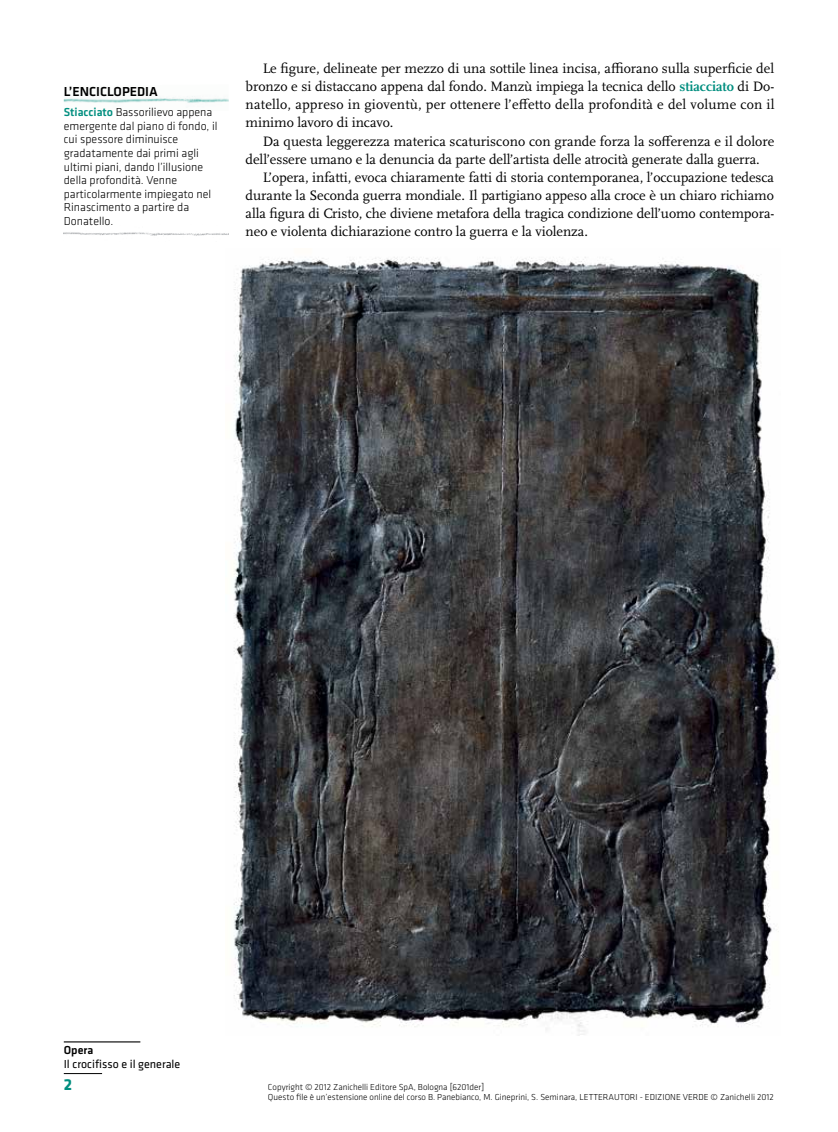
<style>
.page{position:relative;width:838px;height:1132px;background:#fff}
.page>*{position:absolute;margin:0;border:0;box-sizing:border-box;transform-origin:0 0}
.t1{font:700 16.5px "Klavika";color:#008e7f}
.t2{font:14.25px/18px "Scala OT";letter-spacing:-.005em;color:#000;text-align:justify}
.t3{font:500 13.5px "Klavika";color:#000}
.t4{font:300 12px/13.5px "Klavika";color:#000}
.t5{font:12px "Klavika";color:#000}
.t6{font:500 12px "Klavika";color:#000}
.t7{font:300 9px/10.5px "Klavika";color:#000}
.s1{font-weight:500;color:#008e7f}
.s2{font-weight:700;color:#008e7f}
</style>
<div class="page">
<hr style="left:64px;top:1040px;width:76px;height:2px;background:#000">
<hr style="left:64px;top:1072px;width:38px;height:1px;background:#000">
<img style="left:233px;top:257px;width:546px;height:775px">
<img style="left:64px;top:96px;width:165px;height:7px">
<img style="left:64px;top:232px;width:165px;height:4px">
<p class="t3" style="left:64px;top:84px;width:34px">L’enciclopedia</p>
<p class="t4" style="left:64px;top:106px;width:155px"><span class="s1">Stiacciato</span> Bassorilievo appena emergente dal piano di fondo, il cui spessore diminuisce gradatamente dai primi agli ultimi piani, dando l’illusione della profondità. Venne particolarmente impiegato nel<br>Rinascimento a partire da<br>Donatello.</p>
<p class="t2" style="left:246px;top:60px;width:530px;text-indent:17px">Le figure, delineate per mezzo di una sottile linea incisa, affiorano sulla superficie del bronzo e si distaccano appena dal fondo. Manzù impiega la tecnica dello <span class="s2">stiacciato</span> di Do&shy;natello, appreso in gioventù, per ottenere l’effetto della profondità e del volume con il minimo lavoro di incavo.</p>
<p class="t2" style="left:246px;top:132px;width:530px;text-indent:17px">Da questa leggerezza materica scaturiscono con grande forza la sofferenza e il dolore dell’essere umano e la denuncia da parte dell’artista delle atrocità generate dalla guerra.</p>
<p class="t2" style="left:246px;top:168px;width:530px;text-indent:17px">L’opera, infatti, evoca chiaramente fatti di storia contemporanea, l’occupazione tedesca durante la Seconda guerra mondiale. Il partigiano appeso alla croce è un chiaro richiamo alla figura di Cristo, che diviene metafora della tragica condizione dell’uomo contempora&shy;neo e violenta dichiarazione contro la guerra e la violenza.</p>
<p class="t6" style="left:64px;top:1043px;width:31px">Opera</p>
<p class="t5" style="left:64px;top:1056px;width:118px">Il crocifisso e il generale</p>
<p class="t1" style="left:64px;top:1075px;width:10px">2</p>
<p class="t7" style="left:268px;top:1081px;width:392px">Copyright © 2012 Zanichelli Editore SpA, Bologna [6201der]<br>Questo file è un’estensione online del corso B. Panebianco, M. Gineprini, S. Seminara, LETTERAUTORI - edizio</p>
<p class="t7" style="left:670px;top:1091px;width:105px">ne verde © Zanichelli 2012</p>
</div>
